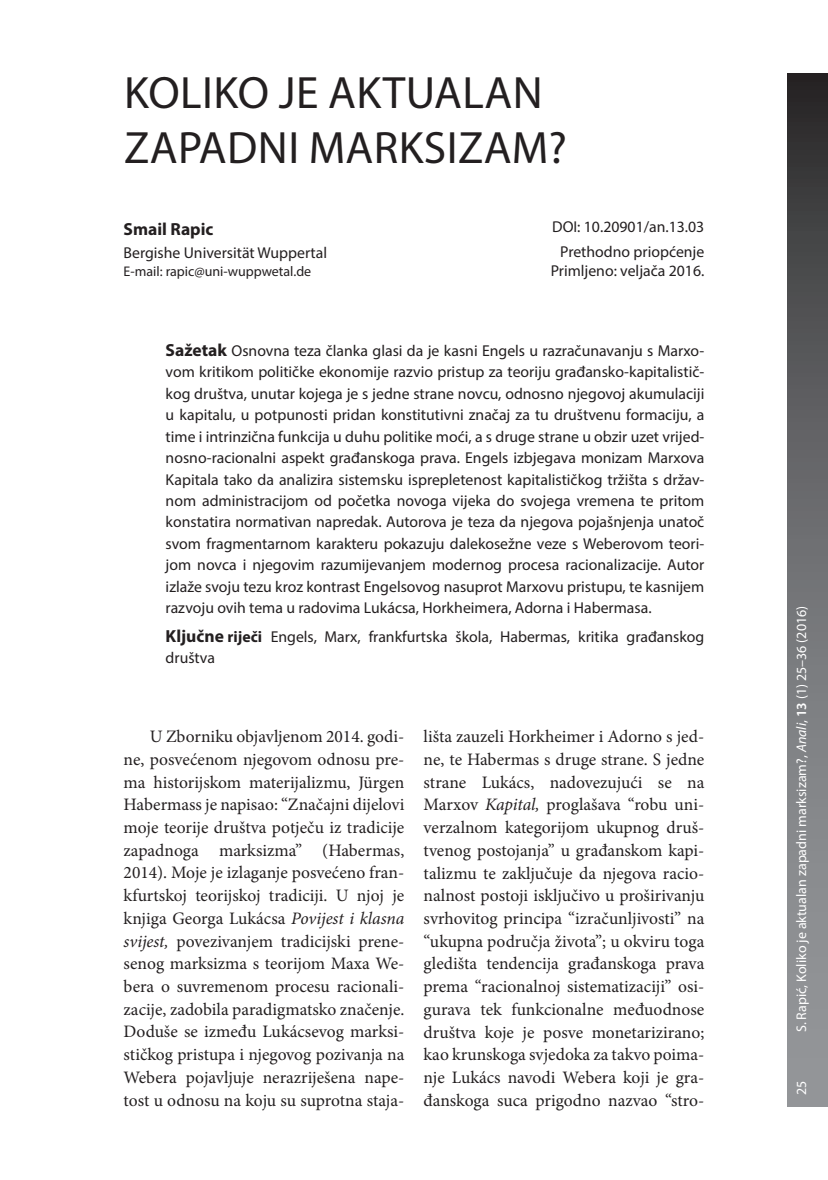
<style>
.page{position:relative;width:828px;height:1180px;background:#fff}
.page>*{position:absolute;margin:0;border:0;box-sizing:border-box;transform-origin:0 0}
.t1{font:45.5px/54.8px "Myriad Pro";letter-spacing:.01em;color:#231f20}
.t2{font:17.5px/22.8px "Minion Pro";color:#231f20;text-align:justify}
.t3{font:700 17.5px "Myriad Pro";color:#231f20}
.t4{font:15.75px/21.5px "Myriad Pro";color:#231f20;text-align:justify}
.t5{font:14px "Myriad Pro";color:#fff}
.t6{font:14px "Myriad Pro";color:#231f20}
.s1{font-weight:700;font-size:17.5px}
.s2{font-weight:700}
.s3{font-style:italic}
.s4{font-weight:600}
</style>
<div class="page">
<svg style="left:787px;top:74px;width:41px;height:1032px;background:#6b6c6f"></svg>
<h1 class="t1" style="left:124px;top:65px;width:444px">Koliko je aktualan zapadn i marksizam?</h1>
<p class="t3" style="left:124px;top:218px;width:91px">Smail Rapic</p>
<p class="t4" style="left:124px;top:242px;width:205px">Bergishe Universität Wuppertal</p>
<p class="t6" style="left:124px;top:263px;width:189px">E-mail: rapic@uni-wuppwetal.de</p>
<p class="t4" style="left:552px;top:214px;width:154px;line-height:25.4px;text-align:center">DOI: 10.20901/an.13.03<br>Prethodno priopćenje</p>
<p class="t4" style="left:550px;top:259px;width:155px">Primljeno: veljača 2016.</p>
<p class="t4" style="left:166px;top:339px;width:540px"><span class="s1">Sažetak</span> Osnovna teza članka glasi da je kasni Engels u razračunavanju s Marxo&shy;vom kritikom političke ekonomije razvio pristup za teoriju građansko-kapitalistič&shy;kog društva, unutar kojega je s jedne strane novcu, odnosno njegovoj akumulaciji u kapitalu, u potpunosti pridan konstitutivni značaj za tu društvenu formaciju, a time i intrinzična funkcija u duhu politike moći, a s druge strane u obzir uzet vrijed&shy;nosno-racionalni aspekt građanskoga prava. Engels izbjegava monizam Marxova Kapitala tako da analizira sistemsku isprepletenost kapitalističkog tržišta s držav&shy;nom administracijom od početka novoga vijeka do svojega vremena te pritom konstatira normativan napredak. Autorova je teza da njegova pojašnjenja unatoč svom fragmentarnom karakteru pokazuju dalekosežne veze s Weberovom teori&shy;jom novca i njegovim razumijevanjem modernog procesa racionalizacije. Autor izlaže svoju tezu kroz kontrast Engelsovog nasuprot Marxovu pristupu, te kasnijem razvoju ovih tema u radovima Lukácsa, Horkheimera, Adorna i Habermasa.</p>
<p class="t4" style="left:166px;top:625px;width:540px"><span class="s1">Ključne</span> <span class="s2">riječi</span> Engels, Marx, frankfurtska škola, Habermas, kritika građanskog društva</p>
<p class="t2" style="left:124px;top:725px;width:282px;text-indent:26px">U Zborniku objavljenom 2014. godi&shy;ne, posvećenom njegovom odnosu pre&shy;ma historijskom materijalizmu, Jürgen Habermass je napisao: “Značajni dijelovi moje teorije društva potječu iz tradicije zapadnoga marksizma” (Habermas, 2014). Moje je izlaganje posvećeno fran&shy;kfurtskoj teorijskoj tradiciji. U njoj je knjiga Georga Lukácsa <span class="s3">Povijest i klasna svijest,</span> povezivanjem tradicijski prene&shy;senog marksizma s teorijom Maxa We&shy;bera o suvremenom procesu racionali&shy;zacije, zadobila paradigmatsko značenje.<br>Doduše se između Lukácsevog marksi&shy;stičkog pristupa i njegovog pozivanja na Webera pojavljuje nerazriješena nape&shy;tost u odnosu na koju su suprotna staja-</p>
<p class="t2" style="left:423px;top:725px;width:282px">lišta zauzeli Horkheimer i Adorno s jed&shy;ne, te Habermas s druge strane. S jedne strane Lukács, nadovezujući se na Marxov <span class="s3">Kapital,</span> proglašava “robu uni&shy;verzalnom kategorijom ukupnog druš&shy;tvenog postojanja” u građanskom kapi&shy;talizmu te zaključuje da njegova racio&shy;nalnost postoji isključivo u proširivanju svrhovitog principa “izračunljivosti” na “ukupna područja života”; u okviru toga gledišta tendencija građanskoga prava prema “racionalnoj sistematizaciji” osi&shy;gurava tek funkcionalne međuodnose društva koje je posve monetarizirano; kao krunskoga svjedoka za takvo poima&shy;nje Lukács navodi Webera koji je gra&shy;đanskoga suca prigodno nazvao “stro-</p>
<p class="t5" style="left:792px;top:1032px;width:428px;rotate:-90deg">S. Rapić, Koliko je aktualan zapadni marksizam?, <span class="s3">Anali</span>, <span class="s4">13</span> (1) 25–36 (2016)</p>
<p class="t5" style="left:792px;top:1095px;width:16px;rotate:-90deg">25</p>
</div>
